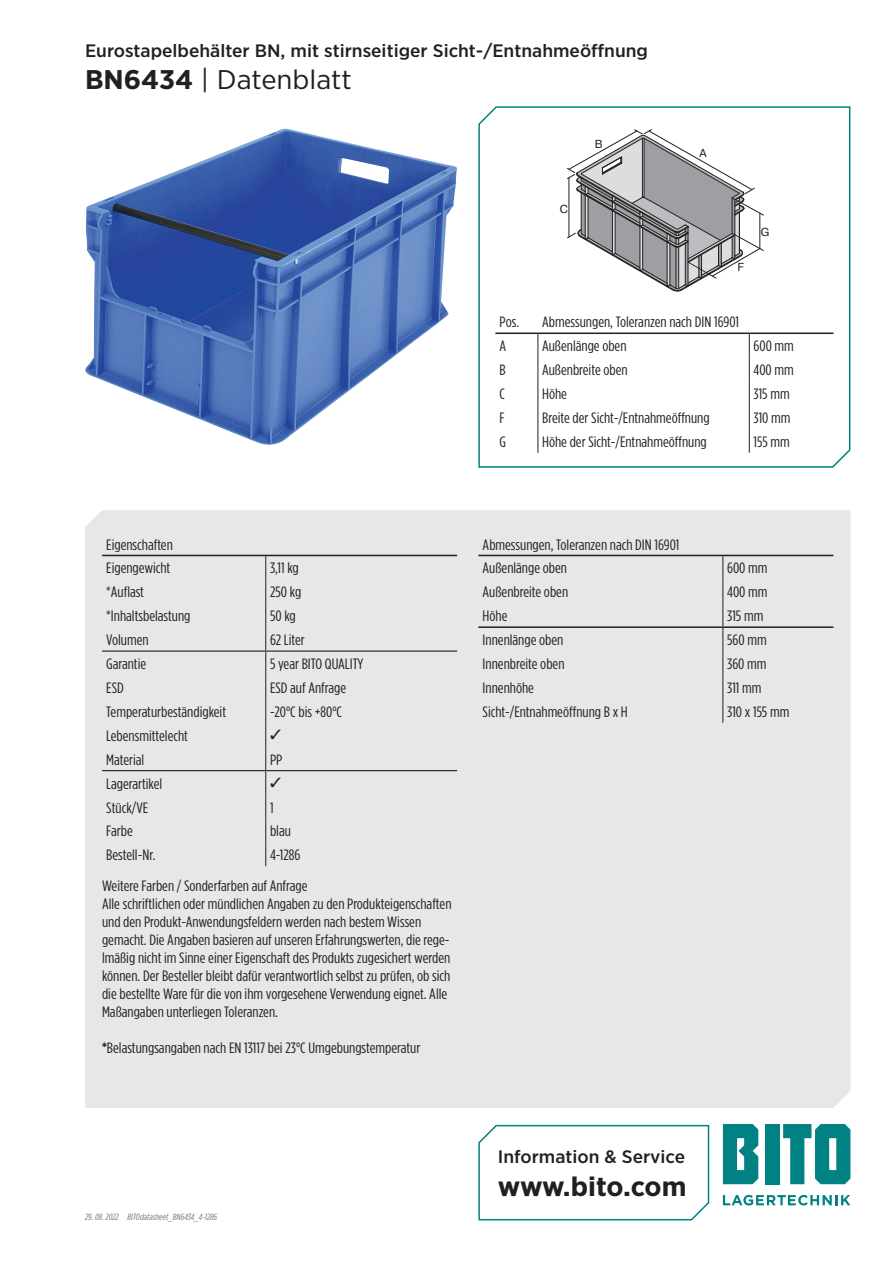
<style>
.page{position:relative;width:893px;height:1263px;background:#fff}
.page>*{position:absolute;margin:0;border:0;box-sizing:border-box;transform-origin:0 0}
.t1{font:27px "Gotham Narrow";color:#231f20;scale:1.1 1}
.t2{font:700 27px "Gotham Narrow";letter-spacing:-.015em;color:#231f20;scale:1.1 1}
.t3{font:500 18px "Gotham Narrow";color:#231f20;scale:1.1 1}
.t4{font:15px/18px "Gotham Condensed";color:#231f20;scale:1.1 1}
.t5{font:11.55px "Bito Pragmatica";color:#231f20}
.t6{font:italic 9px "Gotham Condensed";color:#76787b;scale:1.1 1}
.s1{font-weight:700}
</style>
<div class="page">
<div style="left:85px;top:510px;width:765px;height:598px;background:#e6e7e9"></div>
<svg style="left:723px;top:1195px;width:127px;height:10px"></svg>
<div style="left:765px;top:1124px;width:15px;height:60px;background:#008183"></div>
<svg style="left:723px;top:1124px;width:35px;height:60px;background:#1e8f91"></svg>
<svg style="left:783px;top:1124px;width:67px;height:60px"></svg>
<svg style="left:478px;top:1124px;width:232px;height:97px"></svg>
<svg style="left:478px;top:106px;width:373px;height:362px"></svg>
<hr style="left:102px;top:555px;width:164px;height:1px;background:#231f20">
<hr style="left:266px;top:555px;width:191px;height:1px;background:#231f20">
<hr style="left:102px;top:650px;width:164px;height:2px;background:#231f20">
<hr style="left:266px;top:650px;width:191px;height:2px;background:#231f20">
<hr style="left:102px;top:770px;width:164px;height:1px;background:#231f20">
<hr style="left:266px;top:770px;width:191px;height:1px;background:#231f20">
<hr style="left:478px;top:555px;width:245px;height:1px;background:#231f20">
<hr style="left:723px;top:555px;width:110px;height:1px;background:#231f20">
<hr style="left:478px;top:626px;width:245px;height:2px;background:#231f20">
<hr style="left:723px;top:626px;width:110px;height:2px;background:#231f20">
<svg style="left:722px;top:556px;width:1px;height:167px"></svg>
<img style="left:85px;top:129px;width:372px;height:316px">
<svg style="left:567px;top:129px;width:197px;height:163px"></svg>
<hr style="left:495px;top:332px;width:43px;height:2px;background:#231f20">
<hr style="left:538px;top:332px;width:211px;height:2px;background:#231f20">
<hr style="left:749px;top:332px;width:84px;height:2px;background:#231f20">
<svg style="left:537px;top:334px;width:1px;height:119px"></svg>
<svg style="left:749px;top:334px;width:1px;height:119px"></svg>
<svg style="left:265px;top:556px;width:16px;height:310px;background:#d8d9da"></svg>
<p class="t3" style="left:85px;top:39px;width:513px">Eurostapelbehälter BN, mit stirnseitiger Sicht-/Entnahmeöffnung</p>
<h1 class="t1" style="left:85px;top:63px;width:244px"><span class="s1">BN6434</span> | Datenblatt</h1>
<p class="t5" style="left:560px;top:202px;width:10px">C</p>
<p class="t5" style="left:595px;top:137px;width:9px">B</p>
<p class="t5" style="left:699px;top:146px;width:9px">A</p>
<p class="t5" style="left:738px;top:260px;width:8px">F</p>
<p class="t5" style="left:761px;top:225px;width:10px">G</p>
<p class="t4" style="left:500px;top:313px;width:19px">Pos.</p>
<p class="t4" style="left:542px;top:313px;width:180px">Abmessungen, Toleranzen nach DIN 16901</p>
<p class="t4" style="left:500px;top:337px;width:8px">A</p>
<p class="t4" style="left:542px;top:337px;width:78px">Außenlänge oben</p>
<p class="t4" style="left:753px;top:337px;width:38px">600 mm</p>
<p class="t4" style="left:500px;top:361px;width:7px">B</p>
<p class="t4" style="left:542px;top:361px;width:79px">Außenbreite oben</p>
<p class="t4" style="left:753px;top:361px;width:38px">400 mm</p>
<p class="t4" style="left:500px;top:385px;width:6px">C</p>
<p class="t4" style="left:542px;top:385px;width:24px">Höhe</p>
<p class="t4" style="left:753px;top:385px;width:34px">315 mm</p>
<p class="t4" style="left:500px;top:409px;width:6px">F</p>
<p class="t4" style="left:542px;top:409px;width:154px">Breite der Sicht-/Entnahmeöffnung</p>
<p class="t4" style="left:753px;top:409px;width:35px">310 mm</p>
<p class="t4" style="left:500px;top:432px;width:7px">G</p>
<p class="t4" style="left:542px;top:432px;width:151px">Höhe der Sicht-/Entnahmeöffnung</p>
<p class="t4" style="left:753px;top:432px;width:34px">155 mm</p>
<p class="t4" style="left:106px;top:532px;width:62px;line-height:23.9px">Eigenschaften<br>Eigengewicht</p>
<p class="t4" style="left:270px;top:559px;width:28px">3,11 kg</p>
<p class="t4" style="left:106px;top:583px;width:36px">*Auflast</p>
<p class="t4" style="left:270px;top:583px;width:30px">250 kg</p>
<p class="t4" style="left:106px;top:607px;width:78px">*Inhaltsbelastung</p>
<p class="t4" style="left:270px;top:607px;width:25px">50 kg</p>
<p class="t4" style="left:106px;top:631px;width:40px">Volumen</p>
<p class="t4" style="left:270px;top:631px;width:33px">62 Liter</p>
<p class="t4" style="left:106px;top:655px;width:38px">Garantie</p>
<p class="t4" style="left:270px;top:655px;width:86px">5 year BITO QUALITY</p>
<p class="t4" style="left:106px;top:679px;width:17px">ESD</p>
<p class="t4" style="left:270px;top:679px;width:71px">ESD auf Anfrage</p>
<p class="t4" style="left:106px;top:702px;width:110px">Temperaturbeständigkeit</p>
<p class="t4" style="left:270px;top:702px;width:67px">-20°C bis +80°C</p>
<p class="t4" style="left:106px;top:726px;width:76px">Lebensmittelecht</p>
<p class="t4" style="left:106px;top:750px;width:36px">Material</p>
<p class="t4" style="left:270px;top:750px;width:13px">PP</p>
<p class="t4" style="left:106px;top:774px;width:52px">Lagerartikel</p>
<p class="t4" style="left:106px;top:798px;width:40px">Stück/VE</p>
<p class="t4" style="left:270px;top:798px;width:5px">1</p>
<p class="t4" style="left:106px;top:822px;width:26px">Farbe</p>
<p class="t4" style="left:270px;top:822px;width:20px">blau</p>
<p class="t4" style="left:106px;top:846px;width:46px">Bestell-Nr.</p>
<p class="t4" style="left:270px;top:846px;width:29px">4-1286</p>
<p class="t4" style="left:102px;top:876px;width:319px">Weitere Farben / Sonderfarben auf Anfrage<br>Alle schriftlichen oder mündlichen Angaben zu den Produkteigenschaften und den Produkt-Anwendungsfeldern werden nach bestem Wissen gemacht. Die Angaben basieren auf unseren Erfahrungswerten, die rege&shy;lmäßig nicht im Sinne einer Eigenschaft des Produkts zugesichert werden können. Der Besteller bleibt dafür verantwortlich selbst zu prüfen, ob sich die bestellte Ware für die von ihm vorgesehene Verwendung eignet. Alle Maßangaben unterliegen Toleranzen.</p>
<p class="t4" style="left:102px;top:1038px;width:291px"><span class="s1">*</span>Belastungsangaben nach EN 13117 bei 23°C Umgebungstemperatur</p>
<p class="t4" style="left:483px;top:532px;width:180px;line-height:23.9px">Abmessungen, Toleranzen nach DIN 16901<br>Außenlänge oben</p>
<p class="t4" style="left:727px;top:559px;width:38px">600 mm</p>
<p class="t4" style="left:483px;top:583px;width:79px">Außenbreite oben</p>
<p class="t4" style="left:727px;top:583px;width:38px">400 mm</p>
<p class="t4" style="left:483px;top:607px;width:24px">Höhe</p>
<p class="t4" style="left:727px;top:607px;width:34px">315 mm</p>
<p class="t4" style="left:483px;top:631px;width:75px">Innenlänge oben</p>
<p class="t4" style="left:727px;top:631px;width:37px">560 mm</p>
<p class="t4" style="left:483px;top:655px;width:76px">Innenbreite oben</p>
<p class="t4" style="left:727px;top:655px;width:37px">360 mm</p>
<p class="t4" style="left:483px;top:679px;width:48px">Innenhöhe</p>
<p class="t4" style="left:727px;top:679px;width:33px">311 mm</p>
<p class="t4" style="left:483px;top:702px;width:134px">Sicht-/Entnahmeöffnung B x H</p>
<p class="t4" style="left:727px;top:702px;width:58px">310 x 155 mm</p>
<p class="t6" style="left:85px;top:1212px;width:32px">29. 08. 2022</p>
<p class="t6" style="left:128px;top:1212px;width:83px">BITOdatasheet_BN6434_4-1286</p>
<p class="t3" style="left:498px;top:1145px;width:172px">Information &amp; Service</p>
<h1 class="t2" style="left:498px;top:1169px;width:173px">www.bito.com</h1>
</div>
